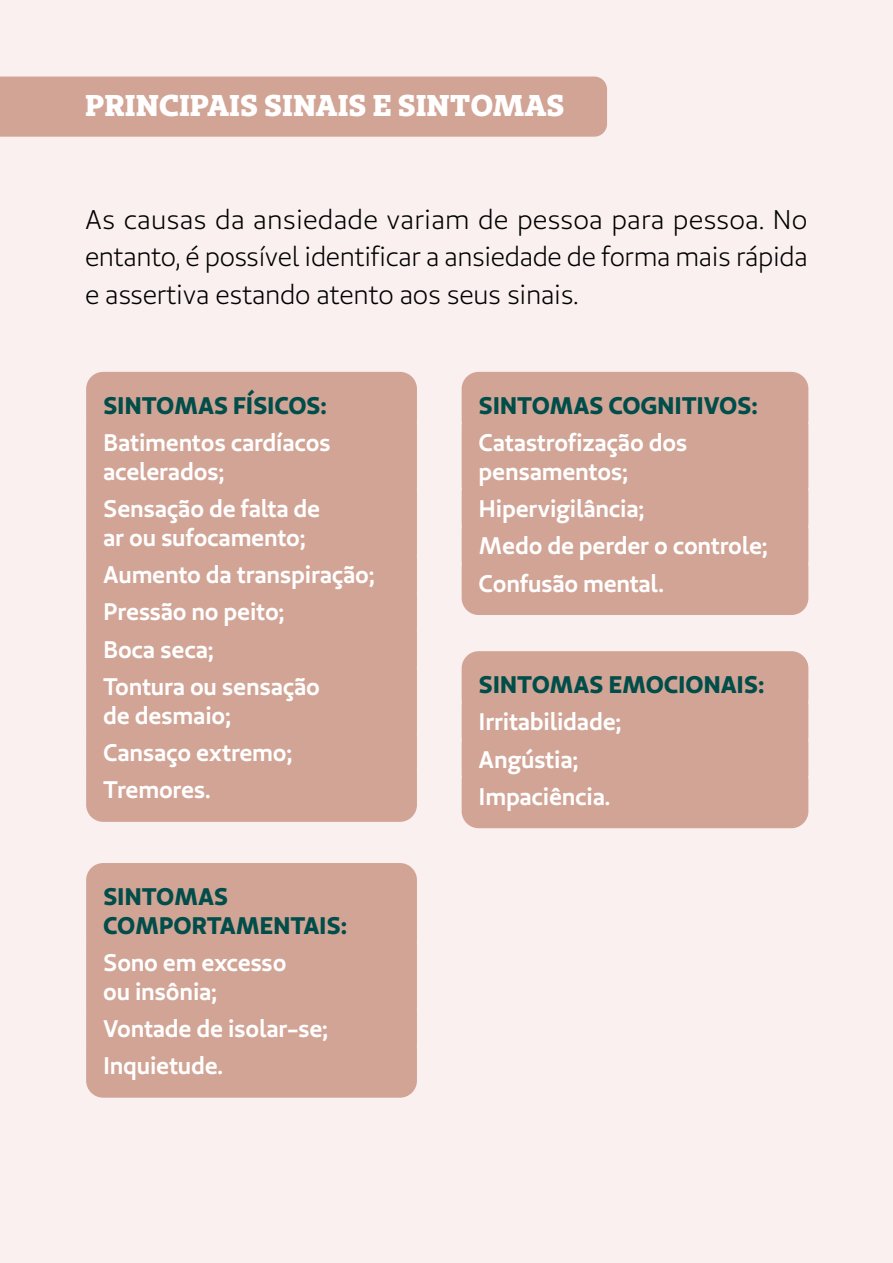
<style>
.page{position:relative;width:893px;height:1263px;background:#faf0f0}
.page>*{position:absolute;margin:0;border:0;box-sizing:border-box;transform-origin:0 0}
.t1{font:700 30px "Unimed Slab 2020 Extra";color:#fff}
.t2{font:27px/37.5px "Unimed Sans 2020 Book";letter-spacing:-.01em;color:#000;text-align:justify}
.t3{font:700 24px/37.3px "Unimed Sans 2020 Semi";letter-spacing:-.01em;color:#fff}
.t4{font:24px/28.8px "Unimed Sans 2020 Bold";letter-spacing:-.01em;color:#004d49}
</style>
<div class="page">
<div style="left:0;top:77px;width:607px;height:60px;background:#d2a495"></div>
<div style="left:86px;top:372px;width:331px;height:65px;background:#d2a495;border-radius:17px"></div>
<div style="left:86px;top:409px;width:331px;height:94px;background:#d2a495;border-radius:17px"></div>
<div style="left:86px;top:475px;width:331px;height:94px;background:#d2a495;border-radius:17px"></div>
<div style="left:86px;top:541px;width:331px;height:65px;background:#d2a495;border-radius:17px"></div>
<div style="left:86px;top:579px;width:331px;height:65px;background:#d2a495;border-radius:17px"></div>
<div style="left:86px;top:616px;width:331px;height:65px;background:#d2a495;border-radius:17px"></div>
<div style="left:86px;top:653px;width:331px;height:94px;background:#d2a495;border-radius:17px"></div>
<div style="left:86px;top:719px;width:331px;height:65px;background:#d2a495;border-radius:17px"></div>
<div style="left:86px;top:757px;width:331px;height:65px;background:#d2a495;border-radius:17px"></div>
<div style="left:462px;top:372px;width:346px;height:65px;background:#d2a495;border-radius:17px"></div>
<div style="left:462px;top:409px;width:346px;height:94px;background:#d2a495;border-radius:17px"></div>
<div style="left:462px;top:475px;width:346px;height:65px;background:#d2a495;border-radius:17px"></div>
<div style="left:462px;top:513px;width:346px;height:65px;background:#d2a495;border-radius:17px"></div>
<div style="left:462px;top:550px;width:346px;height:65px;background:#d2a495;border-radius:17px"></div>
<div style="left:86px;top:863px;width:331px;height:94px;background:#d2a495;border-radius:17px"></div>
<div style="left:86px;top:929px;width:331px;height:94px;background:#d2a495;border-radius:17px"></div>
<div style="left:86px;top:995px;width:331px;height:65px;background:#d2a495;border-radius:17px"></div>
<div style="left:86px;top:1032px;width:331px;height:66px;background:#d2a495;border-radius:17px"></div>
<div style="left:462px;top:651px;width:346px;height:65px;background:#d2a495;border-radius:17px"></div>
<div style="left:462px;top:688px;width:346px;height:66px;background:#d2a495;border-radius:17px"></div>
<div style="left:462px;top:726px;width:346px;height:65px;background:#d2a495;border-radius:17px"></div>
<div style="left:462px;top:763px;width:346px;height:65px;background:#d2a495;border-radius:17px"></div>
<p class="t1" style="left:85px;top:85px;width:481px">PRINCIPAIS SINAIS E SINTOMAS</p>
<p class="t2" style="left:85px;top:201px;width:724px">As causas da ansiedade variam de pessoa para pessoa. No entanto, é possível identificar a ansiedade de forma mais rápida e assertiva estando atento aos seus sinais.</p>
<p class="t4" style="left:103px;top:390px;width:225px">SINTOMAS FÍSICOS:</p>
<p class="t3" style="left:103px;top:427px;width:229px;line-height:28.8px">Batimentos cardíacos acelerados;</p>
<p class="t3" style="left:103px;top:494px;width:219px;line-height:28.8px">Sensação de falta de ar ou sufocamento;</p>
<p class="t3" style="left:103px;top:555px;width:273px">Aumento da transpiração;<br>Pressão no peito;<br>Boca seca;<br>Tontura ou sensação</p>
<p class="t3" style="left:103px;top:696px;width:190px">de desmaio;<br>Cansaço extremo;<br>Tremores.</p>
<p class="t4" style="left:103px;top:881px;width:245px">SINTOMAS<br>COMPORTAMENTAIS:</p>
<p class="t3" style="left:103px;top:947px;width:185px;line-height:28.8px">Sono em excesso ou insônia;</p>
<p class="t3" style="left:103px;top:1009px;width:226px">Vontade de isolar-se;<br>Inquietude.</p>
<p class="t4" style="left:479px;top:390px;width:280px">SINTOMAS COGNITIVOS:</p>
<p class="t3" style="left:479px;top:427px;width:210px;line-height:28.8px">Catastrofização dos pensamentos;</p>
<p class="t3" style="left:479px;top:489px;width:290px">Hipervigilância;<br>Medo de perder o controle;<br>Confusão mental.</p>
<p class="t4" style="left:479px;top:669px;width:287px">SINTOMAS EMOCIONAIS:</p>
<p class="t3" style="left:479px;top:703px;width:144px">Irritabilidade;<br>Angústia;<br>Impaciência.</p>
</div>
